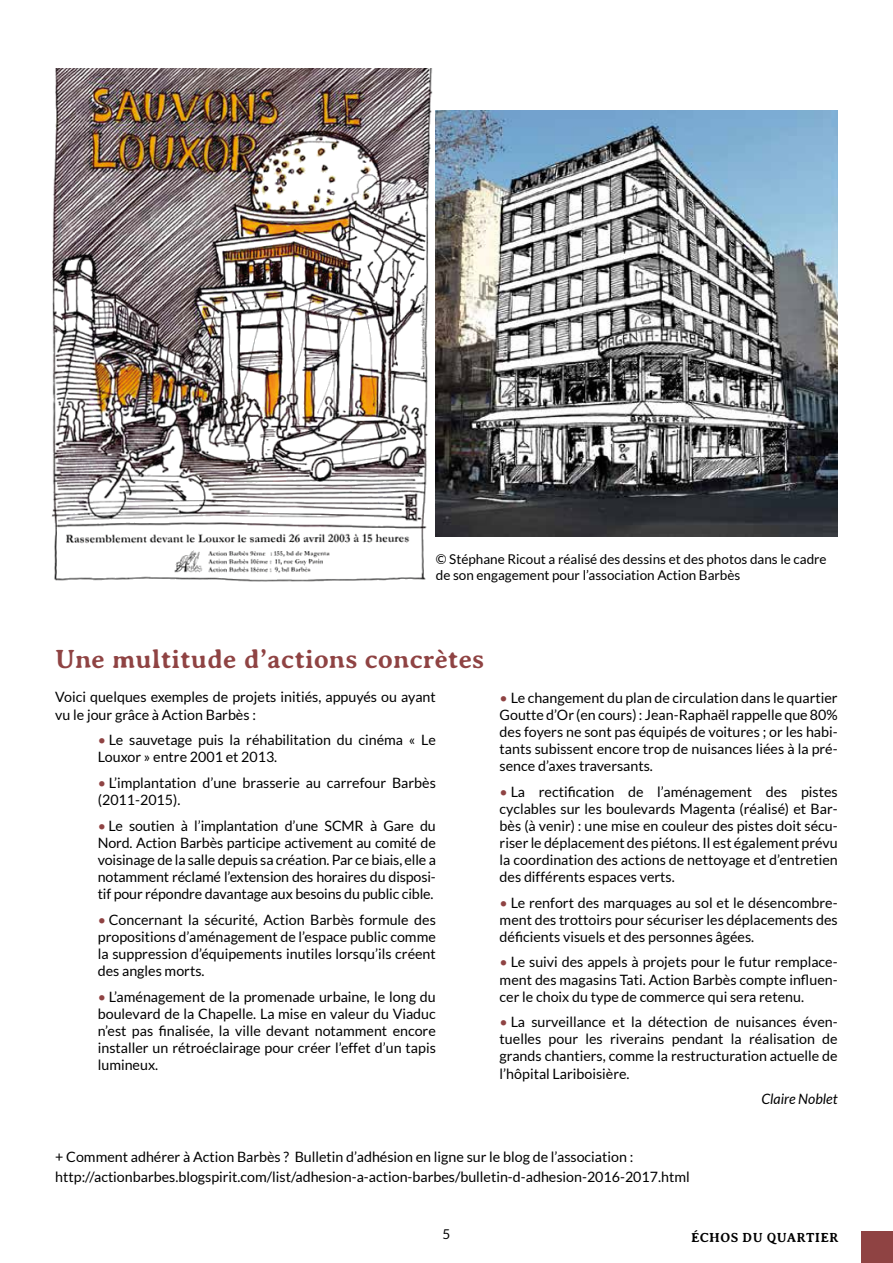
<style>
.page{position:relative;width:893px;height:1263px;background:#fff}
.page>*{position:absolute;margin:0;border:0;box-sizing:border-box;transform-origin:0 0}
.t1{font:700 27px "Averia Serif";color:#8f4343}
.t2{font:14.25px/17.1px "Lato";color:#000;text-align:justify}
.t3{font:italic 14.25px "Lato";color:#000}
.t4{font:13.5px/16.2px "Lato";color:#000}
.t5{font:700 13.5px "Averia Serif";letter-spacing:.01em;color:#000}
.s1{color:#8f4343}
</style>
<div class="page">
<img style="left:51px;top:69px;width:382px;height:513px">
<img style="left:436px;top:111px;width:402px;height:426px">
<div style="left:861px;top:1231px;width:32px;height:32px;background:#8f4343"></div>
<p class="t4" style="left:436px;top:551px;width:392px">© Stéphane Ricout a réalisé des dessins et des photos dans le cadre de son engagement pour l’association Action Barbès</p>
<h1 class="t1" style="left:55px;top:644px;width:430px">Une multitude d’actions concrètes</h1>
<p class="t2" style="left:55px;top:689px;width:382px">Voici quelques exemples de projets initiés, appuyés ou ayant vu le jour grâce à Action Barbès :</p>
<p class="t2" style="left:98px;top:731px;width:340px"><span class="s1">•</span> Le sauvetage puis la réhabilitation du cinéma « Le<br>Louxor » entre 2001 et 2013.</p>
<p class="t2" style="left:98px;top:774px;width:340px"><span class="s1">•</span> L’implantation d’une brasserie au carrefour Barbès (2011-2015).</p>
<p class="t2" style="left:98px;top:817px;width:340px"><span class="s1">•</span> Le soutien à l’implantation d’une SCMR à Gare du Nord. Action Barbès participe activement au comité de voisinage de la salle depuis sa création. Par ce biais, elle a notamment réclamé l’extension des horaires du disposi&shy;tif pour répondre davantage aux besoins du public cible.</p>
<p class="t2" style="left:98px;top:911px;width:340px"><span class="s1">•</span> Concernant la sécurité, Action Barbès formule des propositions d’aménagement de l’espace public comme la suppression d’équipements inutiles lorsqu’ils créent des angles morts.</p>
<p class="t2" style="left:98px;top:988px;width:340px"><span class="s1">•</span> L’aménagement de la promenade urbaine, le long du boulevard de la Chapelle. La mise en valeur du Viaduc n’est pas finalisée, la ville devant notamment encore installer un rétroéclairage pour créer l’effet d’un tapis lumineux.</p>
<p class="t2" style="left:500px;top:689px;width:340px"><span class="s1">•</span> Le changement du plan de circulation dans le quartier Goutte d’Or (en cours) : Jean-Raphaël rappelle que 80% des foyers ne sont pas équipés de voitures ; or les habi&shy;tants subissent encore trop de nuisances liées à la pré&shy;sence d’axes traversants.</p>
<p class="t2" style="left:500px;top:783px;width:340px"><span class="s1">•</span> La rectification de l’aménagement des pistes cyclables sur les boulevards Magenta (réalisé) et Bar&shy;bès (à venir) : une mise en couleur des pistes doit sécu&shy;riser le déplacement des piétons. Il est également prévu la coordination des actions de nettoyage et d’entretien des différents espaces verts.</p>
<p class="t2" style="left:500px;top:894px;width:340px"><span class="s1">•</span> Le renfort des marquages au sol et le désencombre&shy;ment des trottoirs pour sécuriser les déplacements des déficients visuels et des personnes âgées.</p>
<p class="t2" style="left:500px;top:954px;width:340px"><span class="s1">•</span> Le suivi des appels à projets pour le futur remplace&shy;ment des magasins Tati. Action Barbès compte influen&shy;cer le choix du type de commerce qui sera retenu.</p>
<p class="t2" style="left:500px;top:1013px;width:340px"><span class="s1">•</span> La surveillance et la détection de nuisances éven&shy;tuelles pour les riverains pendant la réalisation de grands chantiers, comme la restructuration actuelle de l’hôpital Lariboisière.</p>
<p class="t3" style="left:761px;top:1091px;width:78px">Claire Noblet</p>
<p class="t2" style="left:55px;top:1147px;width:636px;line-height:19.5px">+ Comment adhérer à Action Barbès ? Bulletin d’adhésion en ligne sur le blog de l’association : http://actionbarbes.blogspirit.com/list/adhesion-a-action-barbes/bulletin-d-adhesion-2016-2017.html</p>
<p class="t4" style="left:443px;top:1226px;width:9px">5</p>
<p class="t5" style="left:691px;top:1229px;width:149px">ÉCHOS DU QUARTIER</p>
</div>
